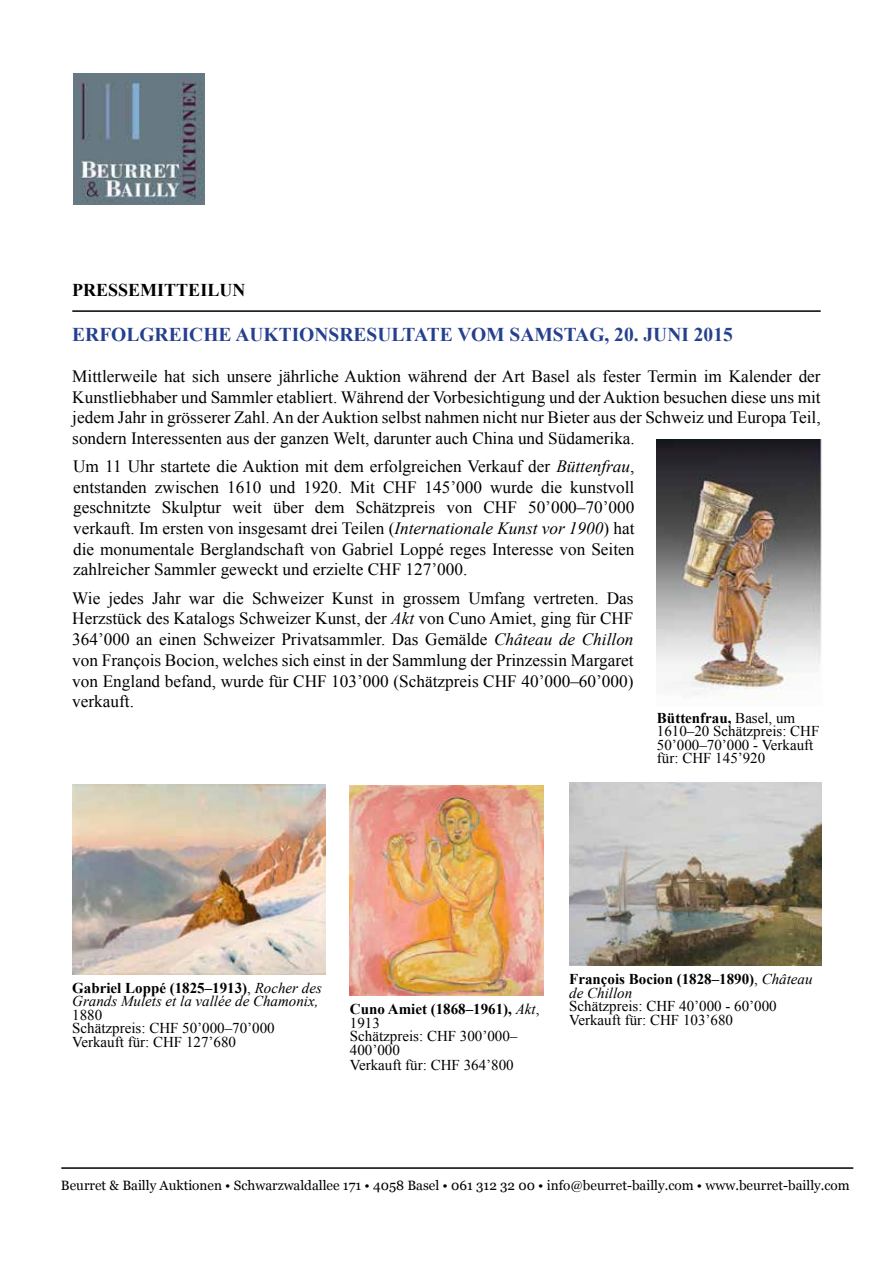
<style>
.page{position:relative;width:893px;height:1263px;background:#fff}
.page>*{position:absolute;margin:0;border:0;box-sizing:border-box;transform-origin:0 0}
.t1{font:700 19.5px "Times New Roman";color:#25408f}
.t2{font:700 18px "Times New Roman";color:#000}
.t3{font:17.25px/20.7px "Times New Roman";color:#000}
.t4{font:15px/13.5px "Times New Roman";color:#000}
.t5{font:italic 15px/13.5px "Times New Roman";color:#000}
.t6{font:700 15px "Times New Roman";color:#000}
.t7{font:13.5px "Georgia";color:#000}
.s1{font-style:italic}
.s2{font-weight:700}
.s3{font-weight:700;font-style:normal}
.s4{font-style:normal}
.s5{font-weight:400}
.s6{font-weight:400;font-style:italic}
</style>
<div class="page">
<img style="left:73px;top:73px;width:131px;height:131px">
<hr style="left:72px;top:310px;width:749px;height:2px;background:#000">
<hr style="left:61px;top:1167px;width:792px;height:2px;background:#000">
<img style="left:657px;top:439px;width:165px;height:256px">
<img style="left:349px;top:785px;width:194px;height:210px">
<img style="left:72px;top:785px;width:253px;height:189px">
<img style="left:569px;top:783px;width:252px;height:182px">
<p class="t2" style="left:72px;top:277px;width:175px">PRESSEMITTEILUN</p>
<p class="t1" style="left:72px;top:321px;width:662px">ERFOLGREICHE AUKTIONSRESULTATE VOM SAMSTAG, 20. JUNI 2015</p>
<p class="t3" style="left:72px;top:366px;width:750px;text-align:justify">Mittlerweile hat sich unsere jährliche Auktion während der Art Basel als fester Termin im Kalender der Kunstliebhaber und Sammler etabliert. Während der Vorbesichtigung und derAuktion besuchen diese uns mit jedem Jahr in grösserer Zahl.An derAuktion selbst nahmen nicht nur Bieter aus der Schweiz und Europa Teil, sondern Interessenten aus der ganzen Welt, darunter auch China und Südamerika.</p>
<p class="t3" style="left:73px;top:456px;width:563px;text-align:right">Um 11 Uhr startete die Auktion mit dem erfolgreichen Verkauf der <span class="s1">Büttenfrau</span>, kunstvoll</p>
<p class="t3" style="left:73px;top:476px;width:75px">entstanden</p>
<p class="t3" style="left:155px;top:476px;width:66px">zwischen</p>
<p class="t3" style="left:270px;top:476px;width:27px">und</p>
<p class="t3" style="left:350px;top:476px;width:26px">Mit</p>
<p class="t3" style="left:490px;top:476px;width:45px">wurde</p>
<p class="t3" style="left:541px;top:476px;width:23px">die</p>
<p class="t3" style="left:383px;top:476px;width:35px">CHF</p>
<p class="t3" style="left:425px;top:476px;width:59px">145’000</p>
<p class="t3" style="left:227px;top:476px;width:36px">1610</p>
<p class="t3" style="left:303px;top:476px;width:40px">1920.</p>
<p class="t3" style="left:73px;top:497px;width:563px">geschnitzte<br>verkauft Im. ersten von insgesamt drei Teilen (<span class="s1">Internationale Kunst vor 1900</span>) hat die monumentale Berglandschaft von Gabriel Loppé reges Interesse von Seiten zahlreicher Sammler geweckt und erzielte CHF 127‘000.</p>
<p class="t3" style="left:162px;top:497px;width:61px">Skulptur</p>
<p class="t3" style="left:232px;top:497px;width:31px">weit</p>
<p class="t3" style="left:273px;top:497px;width:32px">über</p>
<p class="t3" style="left:315px;top:497px;width:31px">dem</p>
<p class="t3" style="left:356px;top:497px;width:81px">Schätzpreis</p>
<p class="t3" style="left:483px;top:497px;width:35px">CHF</p>
<p class="t3" style="left:528px;top:497px;width:108px">50‘000–70‘000</p>
<p class="t3" style="left:446px;top:497px;width:27px">von</p>
<p class="t3" style="left:108px;top:587px;width:37px">jedes</p>
<p class="t3" style="left:72px;top:587px;width:563px">Wie<br>Herzstück des Katalogs Schweizer Kunst, der <span class="s1">Akt</span> von Cuno Amiet, ging für CHF 364’000 an einen Schweizer Privatsammler. Das Gemälde <span class="s1">Château de Chillon </span>von François Bocion, welches sich einst in der Sammlung der Prinzessin Margaret von England befand, wurde für CHF 103’000 (Schätzpreis CHF 40‘000–60‘000( verkauft.</p>
<p class="t3" style="left:152px;top:587px;width:30px">Jahr</p>
<p class="t3" style="left:223px;top:587px;width:23px">die</p>
<p class="t3" style="left:252px;top:587px;width:73px">Schweizer</p>
<p class="t3" style="left:381px;top:587px;width:15px">in</p>
<p class="t3" style="left:468px;top:587px;width:58px">Umfang</p>
<p class="t3" style="left:332px;top:587px;width:43px">Kunst</p>
<p class="t3" style="left:607px;top:587px;width:28px">Das</p>
<p class="t3" style="left:533px;top:587px;width:67px">vertreten.</p>
<p class="t3" style="left:403px;top:587px;width:59px">grossem</p>
<p class="t3" style="left:189px;top:587px;width:27px">war</p>
<p class="t4" style="left:657px;top:711px;width:164px"><span class="s2">BÜTTENFRAU,</span> Basel, um<br>1610–20 Schätzpreis: CHF<br>50’000–70’000 - Verkauft für: CHF 145‘920</p>
<p class="t5" style="left:72px;top:981px;width:251px"><span class="s3">GABRIEL LOPPÉ (1825–1913</span> <span class="s4">,</span><span class="s3">)</span> Rocher des<br>Grands Mulets et la vallée de Chamonix,</p>
<p class="t4" style="left:72px;top:1008px;width:204px">1880<br>Schätzpreis: CHF 50‘000–70‘000<br>Verkauft für: CHF 127‘680</p>
<p class="t4" style="left:350px;top:995px;width:191px;line-height:27px"><span class="s2">CUNO AMIET (1868–1961 ,)</span> <span class="s1">Akt</span>,<br>Schätzpreis: CHF 300‘000–</p>
<p class="t4" style="left:350px;top:1042px;width:165px;line-height:15px">400‘000<br>Verkauft für: CHF 364‘800</p>
<p class="t4" style="left:350px;top:1015px;width:31px">1913</p>
<p class="t6" style="left:601px;top:969px;width:183px">̧OIS BOCION (1828–1890 <span class="s5">,</span>) <span class="s6">Cha</span></p>
<p class="t5" style="left:779px;top:972px;width:35px">̂teau</p>
<p class="t6" style="left:569px;top:969px;width:40px">FRANC</p>
<p class="t5" style="left:569px;top:986px;width:64px">de Chillon</p>
<p class="t4" style="left:569px;top:999px;width:209px">Schätzpreis: CHF 40‘000 - 60‘000<br>Verkauft für: CHF 103‘680</p>
<p class="t7" style="left:61px;top:1176px;width:790px">Beurret &amp; Bailly Auktionen • Schwarzwaldallee 171 • 4058 Basel • 061 312 32 00 • info@beurret-bailly.com • www.beurret-bailly.com</p>
</div>
